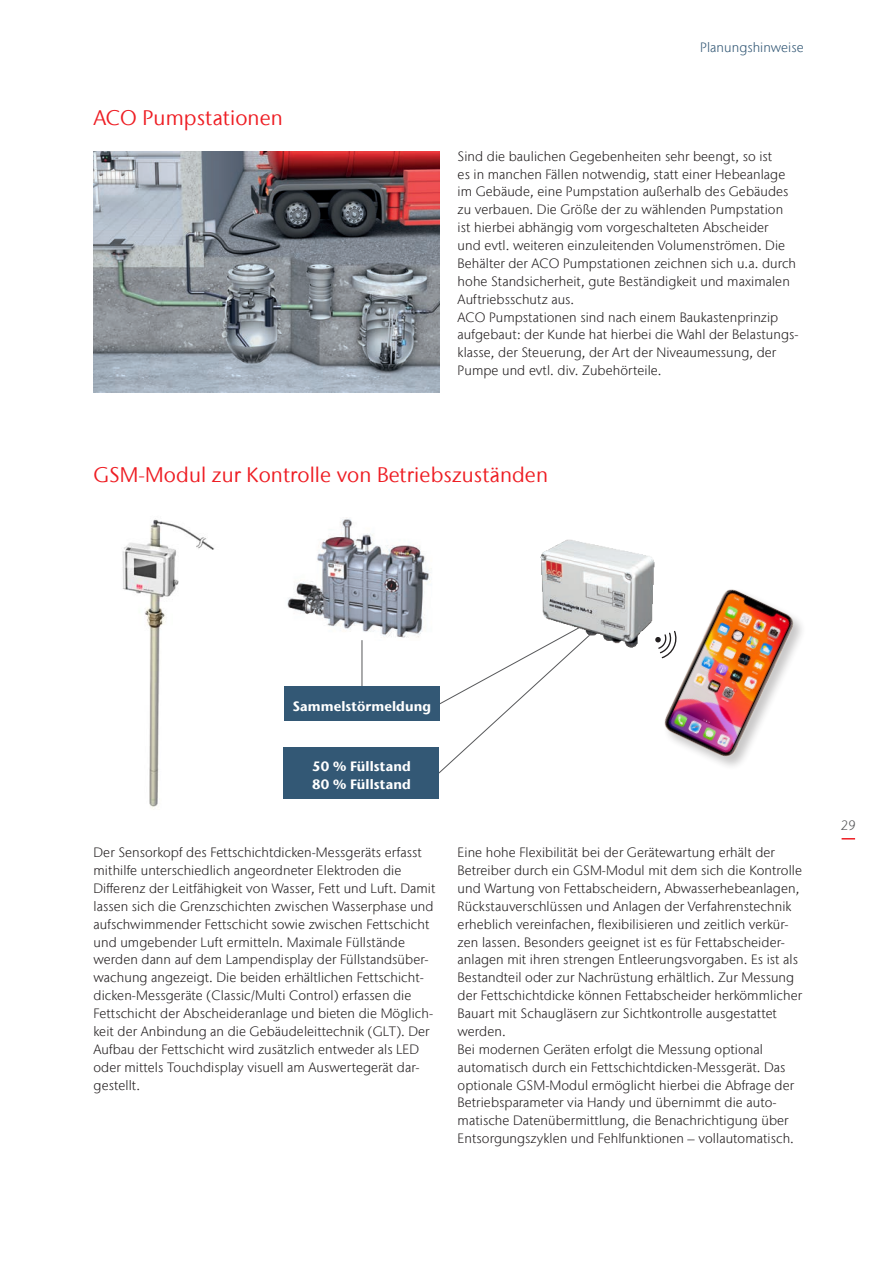
<style>
.page{position:relative;width:893px;height:1263px;background:#fff}
.page>*{position:absolute;margin:0;border:0;box-sizing:border-box;transform-origin:0 0}
.Intermediate_heading{font:21px "Stone Sans IIITC Com";letter-spacing:.005em;color:#ee1d23}
.Body_copy{font:300 13.5px/17.9px "Stone Sans IIITC Com";letter-spacing:.005em;color:#231f20}
.Subheadline{font:700 13.5px "Stone Sans IIITC Com";letter-spacing:.005em;color:#fff}
.Rubrication{font:300 13.5px "Stone Sans IIITC Com";letter-spacing:.005em;color:#335875}
.t1{font:300 13.5px "Stone Sans IIITC Com";color:#57585a}
</style>
<div class="page">
<svg style="left:842px;top:838px;width:13px;height:1px"></svg>
<img style="left:287px;top:518px;width:143px;height:120px">
<img style="left:664px;top:589px;width:137px;height:176px">
<hr style="left:362px;top:640px;width:1px;height:67px;background:#57585a">
<svg style="left:438px;top:648px;width:138px;height:126px"></svg>
<svg style="left:655px;top:630px;width:23px;height:29px"></svg>
<div style="left:284px;top:687px;width:156px;height:34px;background:#335875"></div>
<div style="left:284px;top:748px;width:155px;height:51px;background:#335875"></div>
<img style="left:94px;top:151px;width:346px;height:242px">
<img style="left:540px;top:540px;width:114px;height:108px">
<img style="left:122px;top:519px;width:92px;height:289px">
<p class="Intermediate_heading" style="left:94px;top:105px;width:191px">ACO Pumpstationen</p>
<p class="Rubrication" style="left:700px;top:38px;width:105px">Planungshinweise</p>
<p class="Body_copy" style="left:458px;top:147px;width:340px">Sind die baulichen Gegebenheiten sehr beengt, so ist<br>es in manchen Fällen notwendig, statt einer Hebeanlage im Gebäude, eine Pumpstation außerhalb des Gebäudes zu verbauen. Die Größe der zu wählenden Pumpstation ist hierbei abhängig vom vorgeschalteten Abscheider<br>und evtl. weiteren einzuleitenden Volumenströmen. Die Behälter der ACO Pumpstationen zeichnen sich u.a. durch hohe Standsicherheit, gute Beständigkeit und maximalen Auftriebsschutz aus.</p>
<p class="Body_copy" style="left:458px;top:308px;width:342px">ACO Pumpstationen sind nach einem Baukastenprinzip aufgebaut: der Kunde hat hierbei die Wahl der Belastungs&shy;klasse, der Steuerung, der Art der Niveaumessung, der Pumpe und evtl. div. Zubehörteile.</p>
<p class="Intermediate_heading" style="left:94px;top:462px;width:456px">GSM-Modul zur Kontrolle von Betriebszuständen</p>
<p class="Subheadline" style="left:293px;top:697px;width:140px">Sammelstörmeldung</p>
<p class="Subheadline" style="left:312px;top:757px;width:100px">50 % Füllstand</p>
<p class="Subheadline" style="left:312px;top:775px;width:100px">80 % Füllstand</p>
<p class="Body_copy" style="left:94px;top:843px;width:343px">Der Sensorkopf des Fettschichtdicken-Messgeräts erfasst mithilfe unterschiedlich angeordneter Elektroden die Differenz der Leitfähigkeit von Wasser, Fett und Luft. Damit lassen sich die Grenzschichten zwischen Wasserphase und aufschwimmender Fettschicht sowie zwischen Fettschicht und umgebender Luft ermitteln. Maximale Füllstände werden dann auf dem Lampendisplay der Füllstandsüber&shy;wachung angezeigt. Die beiden erhältlichen Fettschicht&shy;dicken-Messgeräte (Classic/Multi Control) erfassen die Fettschicht der Abscheideranlage und bieten die Möglich&shy;keit der Anbindung an die Gebäudeleittechnik (GLT). Der Aufbau der Fettschicht wird zusätzlich entweder als LED oder mittels Touchdisplay visuell am Auswertegerät dar&shy;gestellt.</p>
<p class="Body_copy" style="left:458px;top:843px;width:346px">Eine hohe Flexibilität bei der Gerätewartung erhält der Betreiber durch ein GSM-Modul mit dem sich die Kontrolle und Wartung von Fettabscheidern, Abwasserhebeanlagen, Rückstauverschlüssen und Anlagen der Verfahrenstechnik erheblich vereinfachen, flexibilisieren und zeitlich verkür&shy;zen lassen. Besonders geeignet ist es für Fettabscheider&shy;anlagen mit ihren strengen Entleerungsvorgaben. Es ist als Bestandteil oder zur Nachrüstung erhältlich. Zur Messung der Fettschichtdicke können Fettabscheider herkömmlicher Bauart mit Schaugläsern zur Sichtkontrolle ausgestattet werden.<br>Bei modernen Geräten erfolgt die Messung optional automatisch durch ein Fettschichtdicken-Messgerät. Das optionale GSM-Modul ermöglicht hierbei die Abfrage der Betriebsparameter via Handy und übernimmt die auto&shy;matische Datenübermittlung, die Benachrichtigung über Entsorgungszyklen und Fehlfunktionen – vollautomatisch.</p>
<p class="t1" style="left:841px;top:816px;width:16px">29</p>
</div>
